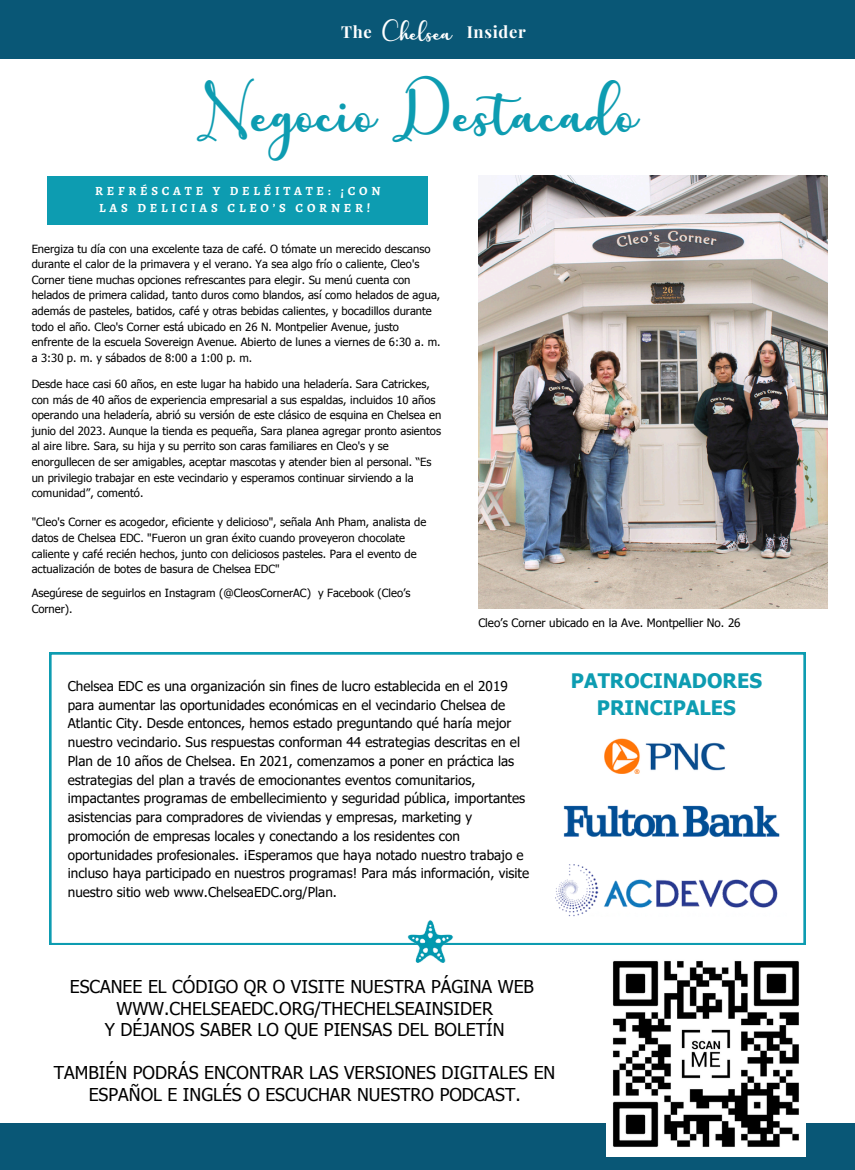
<style>
.page{position:relative;width:855px;height:1170px;background:#fff}
.page>*{position:absolute;margin:0;border:0;box-sizing:border-box;transform-origin:0 0}
.t1{font:44.75px "charlotte";color:#0d9cb1}
.t2{font:700 20px/27.2px "Tahoma";color:#0d9cb1;text-align:center}
.t3{font:17.75px/21.5px "Tahoma";color:#000;text-align:center}
.t4{font:17.12px "charlotte";color:#fff}
.t5{font:700 16.5px "Playfair Display";letter-spacing:.04em;color:#fff}
.t6{font:13.5px/18.8px "Tahoma";color:#000}
.t7{font:700 12.5px/16.9px "Alegreya";letter-spacing:.3em;color:#fefffe;text-align:center}
.t8{font:11.62px "Tahoma";color:#000}
.t9{font:11.25px/15.6px "Tahoma";color:#000}
</style>
<div class="page">
<div style="left:0;top:1123px;width:855px;height:47px;background:#095776"></div>
<div style="left:0;top:0;width:855px;height:59px;background:#095776"></div>
<svg style="left:50px;top:653px;width:755px;height:291px"></svg>
<img style="left:396px;top:915px;width:69px;height:47px">
<img style="left:606px;top:961px;width:199px;height:195px">
<img style="left:599px;top:736px;width:132px;height:31px">
<img style="left:555px;top:864px;width:232px;height:53px">
<img style="left:560px;top:767px;width:224px;height:110px">
<div style="left:47px;top:176px;width:380px;height:49px;background:#0d9cb1"></div>
<img style="left:478px;top:176px;width:350px;height:433px">
<p class="t5" style="left:341px;top:20px;width:32px">The</p>
<h6 class="t4" style="left:383px;top:24px;width:71px">Chelsea</h6>
<p class="t5" style="left:467px;top:20px;width:61px">Insider</p>
<h2 class="t1" style="left:205px;top:90px;width:434px">Negocio Destacado</h2>
<p class="t7" style="left:95px;top:183px;width:287px">REFRÉSCATE Y DELÉITATE: ¡CON<br>LAS DELICIAS CLEO’S CORNER!</p>
<p class="t9" style="left:32px;top:240px;width:410px">Energiza tu día con una excelente taza de café. O tómate un merecido descanso durante el calor de la primavera y el verano. Ya sea algo frío o caliente, Cleo's Corner tiene muchas opciones refrescantes para elegir. Su menú cuenta con helados de primera calidad, tanto duros como blandos, así como helados de agua, además de pasteles, batidos, café y otras bebidas calientes, y bocadillos durante todo el año. Cleo's Corner está ubicado en 26 N. Montpelier Avenue, justo enfrente de la escuela Sovereign Avenue. Abierto de lunes a viernes de 6:30 a. m. a 3:30 p. m. y sábados de 8:00 a 1:00 p. m.</p>
<p class="t9" style="left:32px;top:376px;width:411px">Desde hace casi 60 años, en este lugar ha habido una heladería. Sara Catrickes, con más de 40 años de experiencia empresarial a sus espaldas, incluidos 10 años operando una heladería, abrió su versión de este clásico de esquina en Chelsea en junio del 2023. Aunque la tienda es pequeña, Sara planea agregar pronto asientos al aire libre. Sara, su hija y su perrito son caras familiares en Cleo's y se enorgullecen de ser amigables, aceptar mascotas y atender bien al personal. “Es un privilegio trabajar en este vecindario y esperamos continuar sirviendo a la comunidad”, comentó.</p>
<p class="t9" style="left:32px;top:514px;width:396px">"Cleo's Corner es acogedor, eficiente y delicioso", señala Anh Pham, analista de datos de Chelsea EDC. "Fueron un gran éxito cuando proveyeron chocolate caliente y café recién hechos, junto con deliciosos pasteles. Para el evento de actualización de botes de basura de Chelsea EDC"</p>
<p class="t9" style="left:32px;top:585px;width:380px">Asegúrese de seguirlos en Instagram (@CleosCornerAC) y Facebook (Cleo’s<br>Corner).</p>
<h3 class="t8" style="left:478px;top:615px;width:264px">Cleo’s Corner ubicado en la Ave. Montpellier No. 26</h3>
<p class="t6" style="left:68px;top:676px;width:463px">Chelsea EDC es una organización sin fines de lucro establecida en el 2019 para aumentar las oportunidades económicas en el vecindario Chelsea de Atlantic City. Desde entonces, hemos estado preguntando qué haría mejor nuestro vecindario. Sus respuestas conforman 44 estrategias descritas en el Plan de 10 años de Chelsea. En 2021, comenzamos a poner en práctica las estrategias del plan a través de emocionantes eventos comunitarios, impactantes programas de embellecimiento y seguridad pública, importantes asistencias para compradores de viviendas y empresas, marketing y promoción de empresas locales y conectando a los residentes con oportunidades profesionales. ¡Esperamos que haya notado nuestro trabajo e incluso haya participado en nuestros programas! Para más información, visite nuestro sitio web www.ChelseaEDC.org/Plan.</p>
<p class="t2" style="left:571px;top:667px;width:193px">PATROCINADORES<br>PRINCIPALES</p>
<p class="t3" style="left:70px;top:975px;width:466px">ESCANEE EL CÓDIGO QR O VISITE NUESTRA PÁGINA WEB<br>WWW.CHELSEAEDC.ORG/THECHELSEAINSIDER<br>Y DÉJANOS SABER LO QUE PIENSAS DEL BOLETÍN</p>
<p class="t3" style="left:54px;top:1062px;width:503px">TAMBIÉN PODRÁS ENCONTRAR LAS VERSIONES DIGITALES EN<br>ESPAÑOL E INGLÉS O ESCUCHAR NUESTRO PODCAST.</p>
</div>
